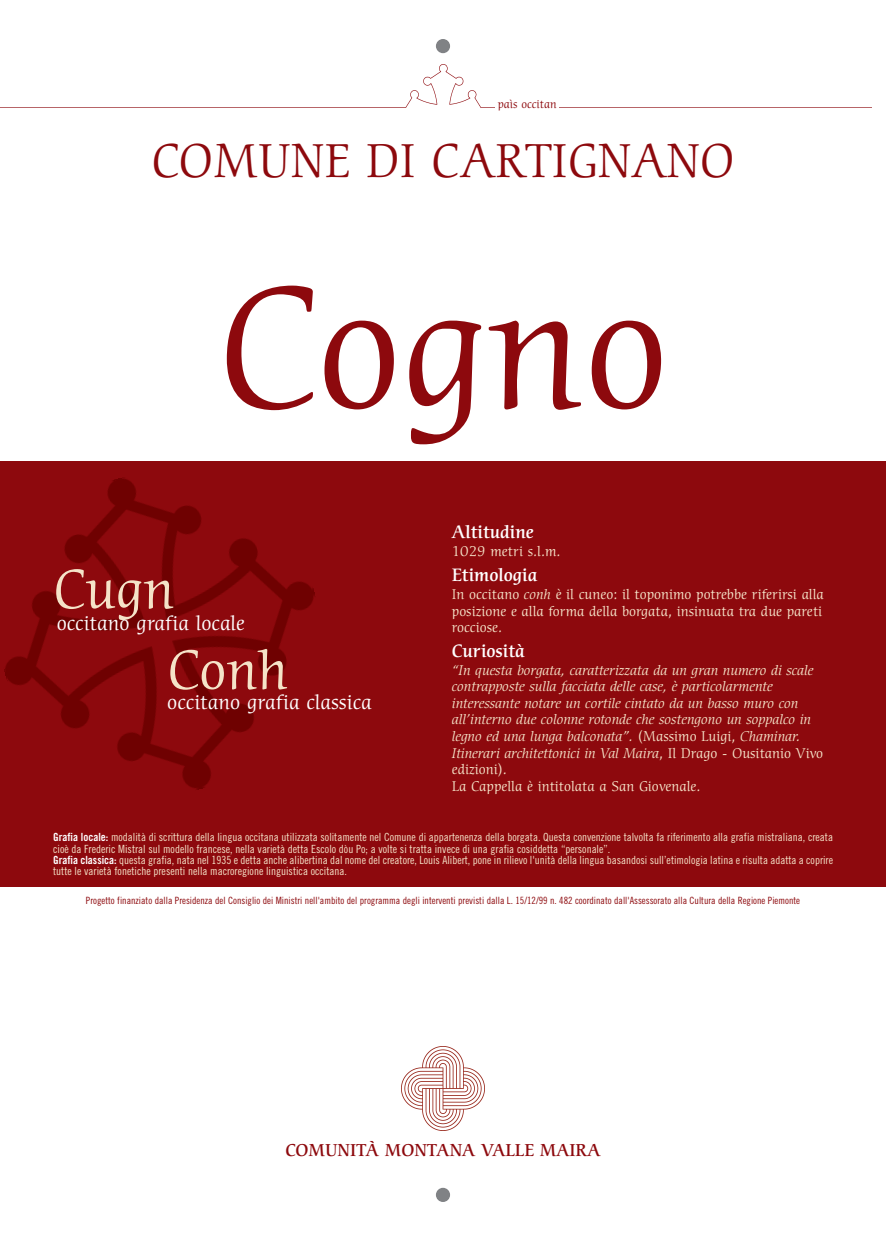
<style>
.page{position:relative;width:886px;height:1241px;background:#fff}
.page>*{position:absolute;margin:0;border:0;box-sizing:border-box;transform-origin:0 0}
.t1{font:167.5px "Cerigo";color:#8d090d}
.t2{font:53.75px "Cerigo";color:#f5e3c8}
.t3{font:46.25px "Cerigo";color:#8d090d}
.t4{font:20px "Cerigo";color:#fff}
.t5{font:500 17.5px "Cerigo";color:#fff}
.t6{font:500 16.75px "Cerigo";color:#8d090d}
.t7{font:italic 13.75px/16.5px "Cerigo";color:#f5e3c8}
.t8{font:13.75px/16.5px "Cerigo";color:#f5e3c8}
.t9{font:11.25px/11.2px "Trade Gothic Cond Eighteen";color:#f5e3c8}
.t10{font:11.25px "Cerigo";color:#8d090d}
.t11{font:10px "Trade Gothic Cond Eighteen";color:#8d090d}
.s1{font-style:italic}
.s2{font-style:normal}
.s3{font-family:"Trade Gothic Bold Cond Twenty";color:#fff}
</style>
<div class="page">
<div style="left:436px;top:39px;width:14px;height:14px;background:#808285;border-radius:50%"></div>
<div style="left:436px;top:1187px;width:14px;height:14px;background:#808285;border-radius:50%"></div>
<img style="left:405px;top:65px;width:76px;height:42px">
<div style="left:0;top:461px;width:886px;height:425px;background:#8d090d"></div>
<img style="left:4px;top:477px;width:311px;height:313px">
<img style="left:401px;top:1046px;width:84px;height:84px">
<p class="t10" style="left:498px;top:100px;width:60px">paìs occitan</p>
<h3 class="t3" style="left:151px;top:143px;width:585px">COMUNE DI CARTIGNANO</h3>
<h1 class="t1" style="left:217px;top:284px;width:453px">Cogno</h1>
<h2 class="t2" style="left:53px;top:568px;width:123px">Cugn</h2>
<h3 class="t4" style="left:57px;top:615px;width:190px">occitano grafia locale</h3>
<h2 class="t2" style="left:167px;top:649px;width:122px">Conh</h2>
<h3 class="t4" style="left:167px;top:694px;width:206px">occitano grafia classica</h3>
<h3 class="t5" style="left:452px;top:525px;width:83px">Altitudine</h3>
<p class="t8" style="left:452px;top:544px;width:110px">1029 metri s.l.m.</p>
<h3 class="t5" style="left:452px;top:567px;width:87px">Etimologia</h3>
<p class="t8" style="left:452px;top:587px;width:373px">In occitano <span class="s1">conh</span> è il cuneo: il toponimo potrebbe riferirsi alla posizione e alla forma della borgata, insinuata tra due pareti rocciose.</p>
<h3 class="t5" style="left:452px;top:643px;width:75px">Curiosità</h3>
<p class="t7" style="left:452px;top:662px;width:373px">“In questa borgata, caratterizzata da un gran numero di scale contrapposte sulla facciata delle case, è particolarmente interessante notare un cortile cintato da un basso muro con all’interno due colonne rotonde che sostengono un soppalco in legno ed una lunga balconata”. <span class="s2">(Massimo Luigi,</span> Chaminar.<br>Itinerari architettonici in Val Maira<span class="s2">, Il Drago - Ousitanio Vivo edizioni).<br>La Cappella è intitolata a San Giovenale.</span></p>
<p class="t9" style="left:53px;top:832px;width:781px"><span class="s3">Grafia locale:</span> modalità di scrittura della lingua occitana utilizzata solitamente nel Comune di appartenenza della borgata. Questa convenzione talvolta fa riferimento alla grafia mistraliana, creata cioè da Frederic Mistral sul modello francese, nella varietà detta Escolo dòu Po; a volte si tratta invece di una grafia cosiddetta “personale”.<br><span class="s3">Grafia classica:</span> questa grafia, nata nel 1935 e detta anche alibertina dal nome del creatore, Louis Alibert, pone in rilievo l'unità della lingua basandosi sull’etimologia latina e risulta adatta a coprire tutte le varietà fonetiche presenti nella macroregione linguistica occitana.</p>
<p class="t11" style="left:86px;top:896px;width:716px">Progetto finanziato dalla Presidenza del Consiglio dei Ministri nell'ambito del programma degli interventi previsti dalla L. 15/12/99 n. 482 coordinato dall'Assessorato alla Cultura della Regione Piemonte</p>
<h3 class="t6" style="left:286px;top:1142px;width:316px">COMUNITÀ MONTANA VALLE MAIRA</h3>
</div>
